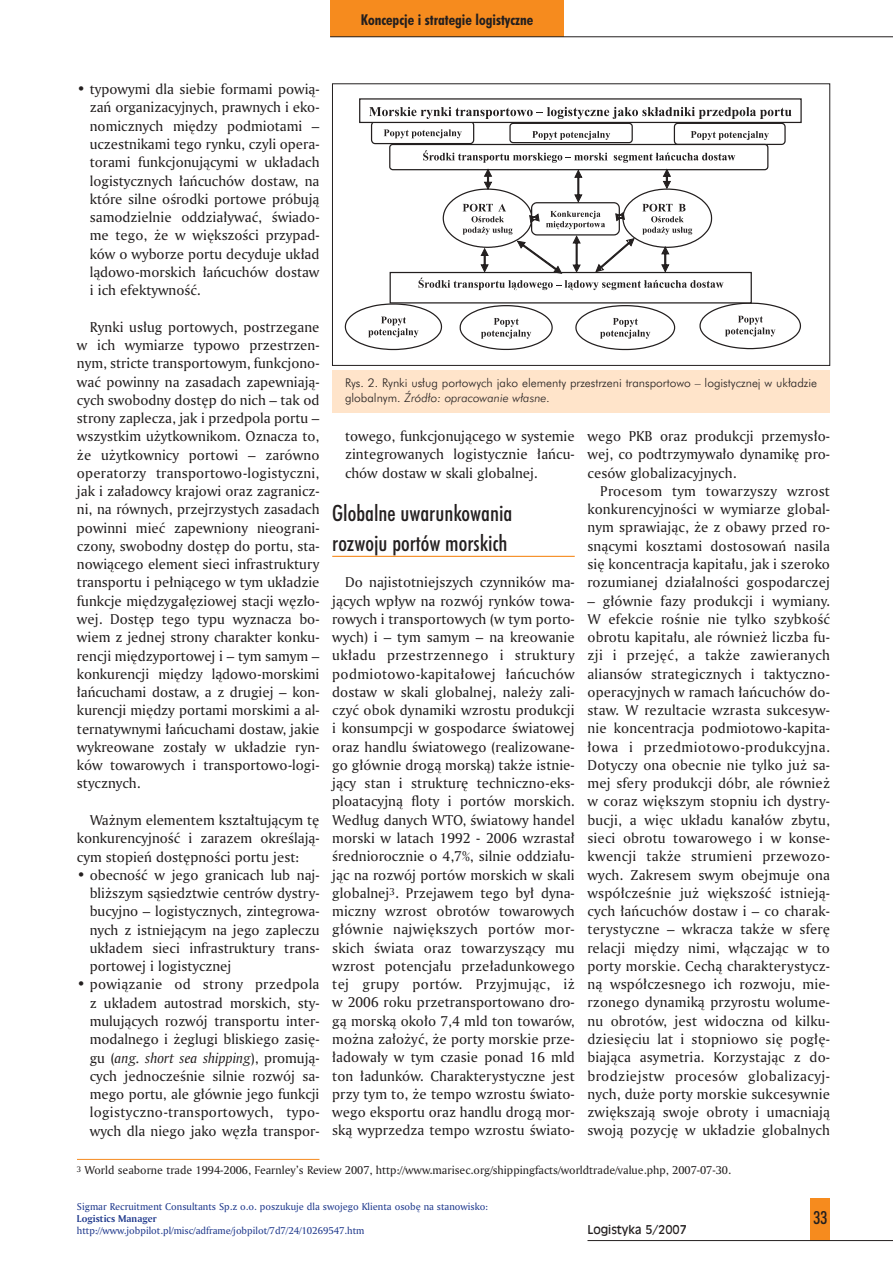
<style>
.page{position:relative;width:893px;height:1262px;background:#fff}
.page>*{position:absolute;margin:0;border:0;box-sizing:border-box;transform-origin:0 0}
.t1{font:500 condensed 22.5px/29.7px "Futura PL";color:#231f1f}
.t2{font:500 condensed 18px "Futura PL";color:#231f1f}
.t3{font:15px/18.3px "Amerigo PL Roman A";color:#231f1f;text-align:justify}
.t4{font:15px "Amerigo PL Italic A";color:#231f1f}
.t5{font:700 condensed 15px "Futura PL";color:#231f1f}
.t6{font:12px "Amerigo PL Roman A";color:#231f1f}
.t7{font:300 12px/14.4px "Futura PL";color:#231f1f}
.t8{font:12px "Incised 901 PL";color:#231f1f}
.t9{font:10.5px "Amerigo PL Roman A";color:#1e388c}
.t10{font:10.5px "Amerigo PL Bold A";color:#1e388c}
.s1{font-family:"Amerigo PL Roman A"}
.s2{font-style:italic}
</style>
<div class="page">
<div style="left:810px;top:1198px;width:20px;height:42px;background:#f68b1e"></div>
<div style="left:330px;top:0;width:234px;height:37px;background:#f68b1e"></div>
<hr style="left:330px;top:36px;width:562px;height:1px;background:#231f1f">
<hr style="left:587px;top:1240px;width:305px;height:1px;background:#231f1f">
<hr style="left:332px;top:556px;width:242px;height:1px;background:#f68b1e">
<svg style="left:345px;top:303px;width:97px;height:47px"></svg>
<svg style="left:459px;top:305px;width:94px;height:45px"></svg>
<svg style="left:575px;top:305px;width:100px;height:45px"></svg>
<svg style="left:698px;top:302px;width:103px;height:48px"></svg>
<svg style="left:369px;top:107px;width:422px;height:183px"></svg>
<div style="left:332px;top:84px;width:498px;height:282px;border:1px solid #231f1f"></div>
<div style="left:332px;top:370px;width:498px;height:42px;background:#ffe4ca"></div>
<hr style="left:77px;top:1159px;width:242px;height:1px;background:#f68b1e">
<p class="t5" style="left:361px;top:14px;width:174px">Koncepcje i strategie logistyczne</p>
<p class="t3" style="left:90px;top:81px;width:231px;text-indent:-13px">• typowymi dla siebie formami powià&shy;zaƒ organizacyjnych, prawnych i eko&shy;nomicznych mi´dzy podmiotami – uczestnikami tego rynku, czyli opera&shy;torami funkcjonujàcymi w uk∏adach logistycznych ∏aƒcuchów dostaw, na które silne oÊrodki portowe próbujà samodzielnie oddzia∏ywaç, Êwiado&shy;me tego, ˝e w wi´kszoÊci przypad&shy;ków o wyborze portu decyduje uk∏ad làdowo-morskich ∏aƒcuchów dostaw i ich efektywnoÊç.</p>
<p class="t3" style="left:77px;top:319px;width:244px;text-indent:13px">Rynki us∏ug portowych, postrzegane w ich wymiarze typowo przestrzen&shy;nym, stricte transportowym, funkcjono&shy;waç powinny na zasadach zapewniajà&shy;cych swobodny dost´p do nich – tak od strony zaplecza, jak i przedpola portu – wszystkim u˝ytkownikom. Oznacza to, ˝e u˝ytkownicy portowi – zarówno operatorzy transportowo-logistyczni, jak i za∏adowcy krajowi oraz zagranicz&shy;ni, na równych, przejrzystych zasadach powinni mieç zapewniony nieograni&shy;czony, swobodny dost´p do portu, sta&shy;nowiàcego element sieci infrastruktury transportu i pe∏niàcego w tym uk∏adzie funkcje mi´dzyga∏´ziowej stacji w´z∏o&shy;wej. Dost´p tego typu wyznacza bo&shy;wiem z jednej strony charakter konku&shy;rencji mi´dzyportowej i – tym samym – konkurencji mi´dzy làdowo-morskimi ∏aƒcuchami dostaw, a z drugiej – kon&shy;kurencji mi´dzy portami morskimi a al&shy;ternatywnymi ∏aƒcuchami dostaw, jakie wykreowane zosta∏y w uk∏adzie ryn&shy;ków towarowych i transportowo-logi&shy;stycznych.</p>
<p class="t3" style="left:77px;top:812px;width:244px;text-indent:13px">Wa˝nym elementem kszta∏tujàcym t´ konkurencyjnoÊç i zarazem okreÊlajà&shy;cym stopieƒ dost´pnoÊci portu jest:</p>
<p class="t3" style="left:90px;top:867px;width:231px;text-indent:-13px">• obecnoÊç w jego granicach lub naj&shy;bli˝szym sàsiedztwie centrów dystry&shy;bucyjno – logistycznych, zintegrowa&shy;nych z istniejàcym na jego zapleczu uk∏adem sieci infrastruktury trans&shy;portowej i logistycznej</p>
<p class="t3" style="left:90px;top:976px;width:231px;text-indent:-13px">• powiàzanie od strony przedpola z uk∏adem autostrad morskich, sty&shy;mulujàcych rozwój transportu inter&shy;modalnego i ˝eglugi bliskiego zasi´-</p>
<p class="t4" style="left:90px;top:1051px;width:231px"><span class="s1">gu (</span>ang. short sea shipping<span class="s1">), promujà-</span></p>
<p class="t3" style="left:90px;top:1068px;width:231px">cych jednoczeÊnie silnie rozwój sa&shy;mego portu, ale g∏ównie jego funkcji logistyczno-transportowych, typo&shy;wych dla niego jako w´z∏a transpor-</p>
<p class="t7" style="left:345px;top:377px;width:474px">Rys. 2. Rynki us∏ug portowych jako elementy przestrzeni transportowo – logistycznej w uk∏adzie globalnym. <span class="s2">èród∏o: opracowanie w∏asne.</span></p>
<p class="t3" style="left:345px;top:428px;width:231px">towego, funkcjonujàcego w systemie zintegrowanych logistycznie ∏aƒcu&shy;chów dostaw w skali globalnej.</p>
<h1 class="t1" style="left:332px;top:500px;width:181px">Globalne uwarunkowania rozwoju portów morskich</h1>
<p class="t3" style="left:332px;top:574px;width:244px;text-indent:13px">Do najistotniejszych czynników ma&shy;jàcych wp∏yw na rozwój rynków towa&shy;rowych i transportowych (w tym porto&shy;wych) i – tym samym – na kreowanie uk∏adu przestrzennego i struktury podmiotowo-kapita∏owej ∏aƒcuchów dostaw w skali globalnej, nale˝y zali&shy;czyç obok dynamiki wzrostu produkcji i konsumpcji w gospodarce Êwiatowej oraz handlu Êwiatowego (realizowane&shy;go g∏ównie drogà morskà) tak˝e istnie&shy;jàcy stan i struktur´ techniczno-eks&shy;ploatacyjnà floty i portów morskich.<br>Wed∏ug danych WTO, Êwiatowy handel morski w latach 1992 - 2006 wzrasta∏ Êredniorocznie o 4,7%, silnie oddzia∏u&shy;jàc na rozwój portów morskich w skali globalnej<sup>3</sup>. Przejawem tego by∏ dyna&shy;miczny wzrost obrotów towarowych g∏ównie najwi´kszych portów mor&shy;skich Êwiata oraz towarzyszàcy mu wzrost potencja∏u prze∏adunkowego tej grupy portów. Przyjmujàc, i˝ w 2006 roku przetransportowano dro&shy;gà morskà oko∏o 7,4 mld ton towarów, mo˝na za∏o˝yç, ˝e porty morskie prze-∏adowa∏y w tym czasie ponad 16 mld ton ∏adunków. Charakterystyczne jest przy tym to, ˝e tempo wzrostu Êwiato&shy;wego eksportu oraz handlu drogà mor&shy;skà wyprzedza tempo wzrostu Êwiato-</p>
<p class="t3" style="left:587px;top:428px;width:244px">wego PKB oraz produkcji przemys∏o&shy;wej, co podtrzymywa∏o dynamik´ pro&shy;cesów globalizacyjnych.</p>
<p class="t3" style="left:587px;top:483px;width:244px;text-indent:13px">Procesom tym towarzyszy wzrost konkurencyjnoÊci w wymiarze global&shy;nym sprawiajàc, ˝e z obawy przed ro&shy;snàcymi kosztami dostosowaƒ nasila si´ koncentracja kapita∏u, jak i szeroko rozumianej dzia∏alnoÊci gospodarczej</p>
<p class="t3" style="left:587px;top:593px;width:244px">– g∏ównie fazy produkcji i wymiany.<br>W efekcie roÊnie nie tylko szybkoÊç obrotu kapita∏u, ale równie˝ liczba fu&shy;zji i przej´ç, a tak˝e zawieranych aliansów strategicznych i taktyczno&shy;operacyjnych w ramach ∏aƒcuchów do&shy;staw. W rezultacie wzrasta sukcesyw&shy;nie koncentracja podmiotowo-kapita-∏owa i przedmiotowo-produkcyjna.<br>Dotyczy ona obecnie nie tylko ju˝ sa&shy;mej sfery produkcji dóbr, ale równie˝ w coraz wi´kszym stopniu ich dystry&shy;bucji, a wi´c uk∏adu kana∏ów zbytu, sieci obrotu towarowego i w konse&shy;kwencji tak˝e strumieni przewozo&shy;wych. Zakresem swym obejmuje ona wspó∏czeÊnie ju˝ wi´kszoÊç istniejà&shy;cych ∏aƒcuchów dostaw i – co charak&shy;terystyczne – wkracza tak˝e w sfer´ relacji mi´dzy nimi, w∏àczajàc w to porty morskie. Cechà charakterystycz&shy;nà wspó∏czesnego ich rozwoju, mie&shy;rzonego dynamikà przyrostu wolume&shy;nu obrotów, jest widoczna od kilku&shy;dziesi´ciu lat i stopniowo si´ pog∏´- biajàca asymetria. Korzystajàc z do&shy;brodziejstw procesów globalizacyj&shy;nych, du˝e porty morskie sukcesywnie zwi´kszajà swoje obroty i umacniajà swojà pozycj´ w uk∏adzie globalnych</p>
<p class="t6" style="left:77px;top:1165px;width:655px"><sup>3</sup> World seaborne trade 1994-2006, Fearnley’s Review 2007, http://www.marisec.org/shippingfacts/worldtrade/value.php, 2007-07-30.</p>
<p class="t9" style="left:77px;top:1202px;width:412px">Sigmar Recruitment Consultants Sp.z o.o. poszukuje dla swojego Klienta osob´ na stanowisko:</p>
<p class="t10" style="left:77px;top:1214px;width:81px">Logistics Manager</p>
<p class="t9" style="left:77px;top:1226px;width:289px">http://www.jobpilot.pl/misc/adframe/jobpilot/7d7/24/10269547.htm</p>
<p class="t8" style="left:587px;top:1225px;width:101px">Logistyka 5/2007</p>
<p class="t2" style="left:813px;top:1211px;width:15px">33</p>
</div>
